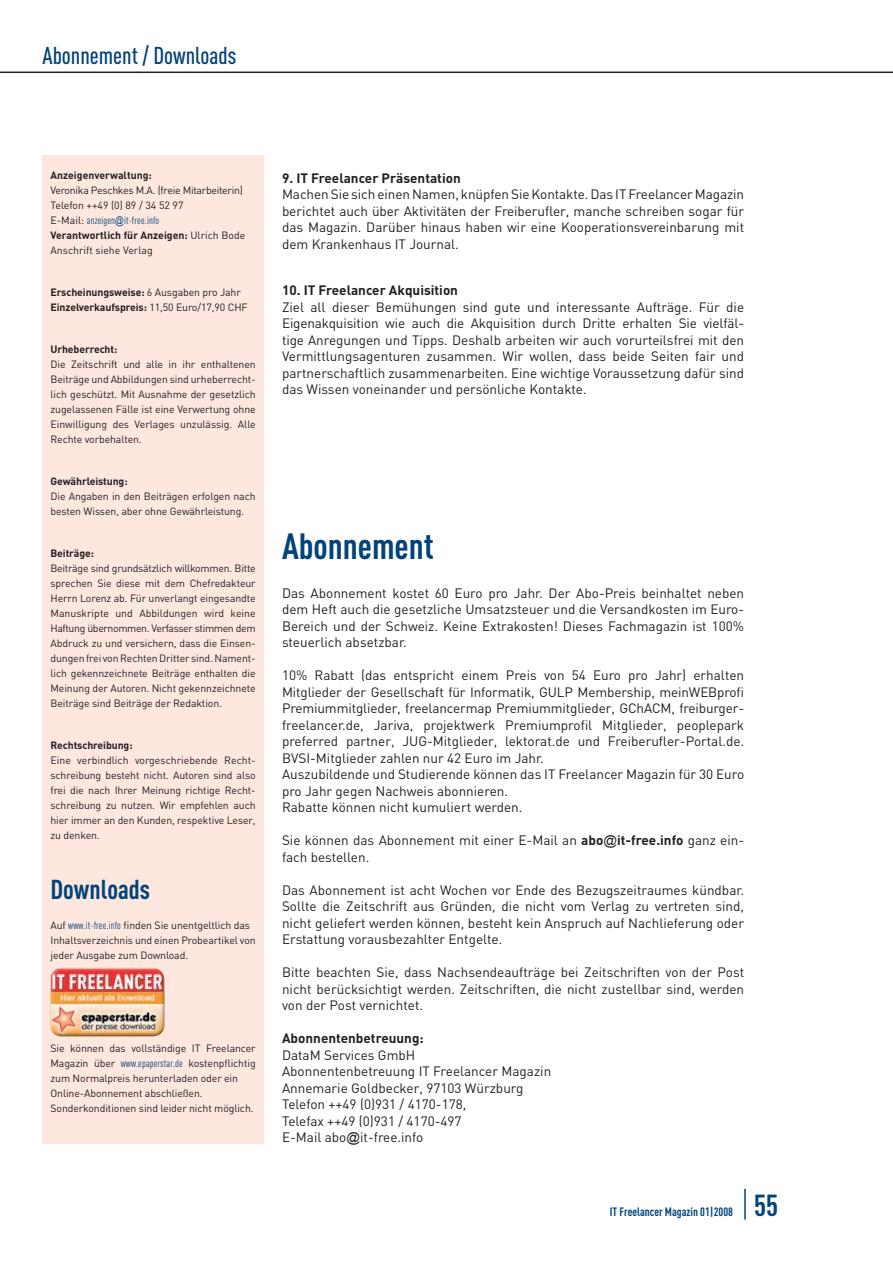
<style>
.page{position:relative;width:893px;height:1263px;background:#fff}
.page>*{position:absolute;margin:0;border:0;box-sizing:border-box;transform-origin:0 0}
.t1{font:700 36px "DIN Cond";color:#00447b}
.t2{font:700 30px "DIN Cond";color:#00447b}
.t3{font:700 27px "DIN Cond";color:#00447b}
.t4{font:500 24px "DIN Cond";color:#00447b}
.t5{font:13.5px/16.5px "DIN";color:#231f20;text-align:justify}
.t6{font:700 13.5px "DIN";color:#231f20}
.t7{font:700 12px "DIN Cond";color:#00447b}
.t8{font:10.5px/15px "DIN";letter-spacing:-.01em;color:#231f20}
.t9{font:700 10.5px/15px "DIN";letter-spacing:-.01em;color:#231f20}
.t10{font:10.5px "DIN Cond";letter-spacing:.01em;color:#00447b}
.s1{font-family:"DIN";color:#231f20}
.s2{font-family:"Arial Narrow"}
.s3{font-weight:700}
.s4{font-weight:400}
.s5{font-family:"DIN Cond";color:#00447b}
.s6{font-family:"Arial"}
</style>
<div class="page">
<hr style="left:0;top:72px;width:893px;height:1px;background:#231f20">
<hr style="left:744px;top:1189px;width:2px;height:31px;background:#00447b">
<div style="left:42px;top:155px;width:222px;height:989px;background:#fde7de"></div>
<img style="left:50px;top:967px;width:114px;height:70px">
<h3 class="t4" style="left:43px;top:42px;width:196px">Abonnement / Downloads</h3>
<h3 class="t4" style="left:43px;top:42px;width:100px">Recht &amp; Geld</h3>
<p class="t9" style="left:50px;top:167px;width:103px">Anzeigenverwaltung:</p>
<p class="t8" style="left:50px;top:183px;width:194px">Veronika Peschkes M.A. (freie Mitarbeiterin)<br>Telefon ++49 (0) 89 / 34 52 97</p>
<p class="t10" style="left:50px;top:214px;width:110px"><span class="s1">E-Mail:</span> anzeigen<span class="s2">@</span>it-free.info</p>
<p class="t8" style="left:50px;top:228px;width:196px"><span class="s3">Verantwortlich für Anzeigen:</span> Ulrich Bode<br>Anschrift siehe Verlag</p>
<p class="t9" style="left:50px;top:284px;width:199px">Erscheinungsweise: <span class="s4">6 Ausgaben pro Jahr<br></span>Einzelverkaufspreis: <span class="s4">11,50 Euro/17,90 CHF</span></p>
<p class="t9" style="left:50px;top:341px;width:68px">Urheberrecht:</p>
<p class="t8" style="left:50px;top:357px;width:207px;text-align:justify">Die Zeitschrift und alle in ihr enthaltenen Beiträge und Abbildungen sind urheberrecht&shy;lich geschützt. Mit Ausnahme der gesetzlich zugelassenen Fälle ist eine Verwertung ohne Einwilligung des Verlages unzulässig. Alle Rechte vorbehalten.</p>
<p class="t9" style="left:50px;top:473px;width:79px">Gewährleistung:</p>
<p class="t8" style="left:50px;top:489px;width:207px">Die Angaben in den Beiträgen erfolgen nach besten Wissen, aber ohne Gewährleistung.</p>
<p class="t9" style="left:50px;top:545px;width:45px">Beiträge:</p>
<p class="t8" style="left:50px;top:561px;width:207px;text-align:justify">Beiträge sind grundsätzlich willkommen. Bitte sprechen Sie diese mit dem Chefredakteur Herrn Lorenz ab. Für unverlangt eingesandte Manuskripte und Abbildungen wird keine Haftung übernommen. Verfasser stimmen dem Abdruck zu und versichern, dass die Einsen&shy;dungen frei von Rechten Dritter sind. Nament&shy;lich gekennzeichnete Beiträge enthalten die Meinung der Autoren. Nicht gekennzeichnete Beiträge sind Beiträge der Redaktion.</p>
<p class="t9" style="left:50px;top:737px;width:84px">Rechtschreibung:</p>
<p class="t8" style="left:50px;top:753px;width:207px;text-align:justify">Eine verbindlich vorgeschriebende Recht&shy;schreibung besteht nicht. Autoren sind also frei die nach Ihrer Meinung richtige Recht&shy;schreibung zu nutzen. Wir empfehlen auch hier immer an den Kunden, respektive Leser, zu denken.</p>
<h3 class="t3" style="left:50px;top:873px;width:101px">Downloads</h3>
<p class="t8" style="left:50px;top:918px;width:207px">Auf <span class="s5">www.it-free.info</span> finden Sie unentgeltlich das<br>Inhaltsverzeichnis und einen Probeartikel von jeder Ausgabe zum Download.</p>
<p class="t8" style="left:50px;top:1041px;width:207px">Sie können das vollständige IT Freelancer Magazin über <span class="s5">www.epaperstar.de</span> kostenpflichtig zum Normalpreis herunterladen oder ein Online-Abonnement abschließen.<br>Sonderkonditionen sind leider nicht möglich.</p>
<p class="t6" style="left:282px;top:169px;width:180px">9. IT Freelancer Präsentation</p>
<p class="t5" style="left:282px;top:186px;width:464px">Machen Sie sich einen Namen, knüpfen Sie Kontakte. Das IT Freelancer Magazin berichtet auch über Aktivitäten der Freiberufler, manche schreiben sogar für das Magazin. Darüber hinaus haben wir eine Koopera-tionsvereinbarung mit dem Krankenhaus IT Journal.</p>
<p class="t6" style="left:282px;top:282px;width:178px">10. IT Freelancer Akquisition</p>
<p class="t5" style="left:282px;top:298px;width:464px">Ziel all dieser Bemühungen sind gute und interessante Aufträge. Für die Eigenakquisition wie auch die Akquisition durch Dritte erhalten Sie vielfäl&shy;tige Anregungen und Tipps. Deshalb arbeiten wir auch vorurteilsfrei mit den Vermittlungsagenturen zusammen. Wir wollen, dass beide Seiten fair und partnerschaftlich zusammenarbeiten. Eine wichtige Voraussetzung dafür sind das Wissen voneinander und persönliche Kontakte.</p>
<h1 class="t1" style="left:282px;top:524px;width:153px">Abonnement</h1>
<p class="t5" style="left:282px;top:584px;width:464px">Das Abonnement kostet 60 Euro pro Jahr. Der Abo-Preis beinhaltet neben dem Heft auch die gesetzliche Umsatzsteuer und die Versandkosten im Euro-Bereich und der Schweiz. Keine Extrakosten! Dieses Fachmagazin ist 100% steuerlich absetzbar.</p>
<p class="t5" style="left:282px;top:667px;width:464px;text-align:left">10% Rabatt (das entspricht einem Preis von 54 Euro pro Jahr) erhalten Mitglieder der Gesellschaft für Informatik, GULP Membership, meinWEBprofi Premiummitglieder, freelancermap Premiummitglieder, GChACM, freiburger&shy;freelancer.de, Jariva, projektwerk Premiumprofil Mitglieder, peoplepark preferred partner, JUG-Mitglieder, lektorat.de und Freiberufler-Portal.de.<br>BVSI-Mitglieder zahlen nur 42 Euro im Jahr.<br>Auszubildende und Studierende können das IT Freelancer Magazin für 30 Euro pro Jahr gegen Nachweis abonnieren.<br>Rabatte können nicht kumuliert werden.</p>
<p class="t5" style="left:282px;top:832px;width:464px">Sie können das Abonnement mit einer E-Mail an <span class="s3">abo</span><span class="s6">@</span><span class="s3">it-free.info</span> ganz ein&shy;fach bestellen.</p>
<p class="t5" style="left:282px;top:881px;width:464px">Das Abonnement ist acht Wochen vor Ende des Bezugszeitraumes kündbar.<br>Sollte die Zeitschrift aus Gründen, die nicht vom Verlag zu vertreten sind, nicht geliefert werden können, besteht kein Anspruch auf Nachlieferung oder Erstattung vorausbezahlter Entgelte.</p>
<p class="t5" style="left:282px;top:964px;width:464px">Bitte beachten Sie, dass Nachsendeaufträge bei Zeitschriften von der Post nicht berücksichtigt werden. Zeitschriften, die nicht zustellbar sind, werden von der Post vernichtet.</p>
<p class="t6" style="left:282px;top:1030px;width:143px">Abonnentenbetreuung:</p>
<p class="t5" style="left:282px;top:1046px;width:271px;text-align:left">DataM Services GmbH<br>Abonnentenbetreuung IT Freelancer Magazin<br>Annemarie Goldbecker, 97103 Würzburg<br>Telefon ++49 (0)931 / 4170-178,<br>Telefax ++49 (0)931 / 4170-497<br>E-Mail abo<span class="s6">@</span>it-free.info</p>
<p class="t7" style="left:610px;top:1204px;width:125px">IT Freelancer Magazin 01|2008</p>
<h2 class="t2" style="left:754px;top:1187px;width:26px">55</h2>
</div>
